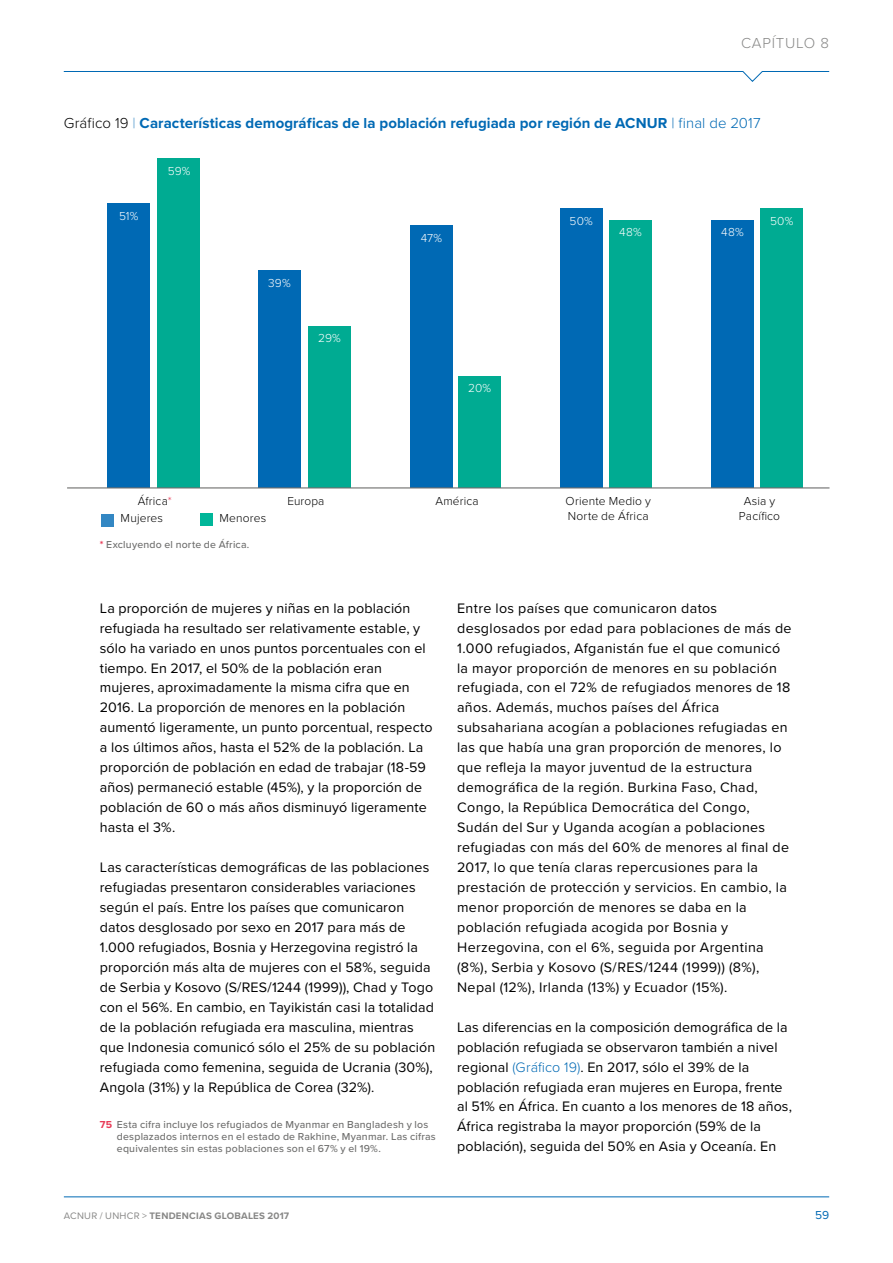
<style>
.page{position:relative;width:893px;height:1263px;background:#fff}
.page>*{position:absolute;margin:0;border:0;box-sizing:border-box;transform-origin:0 0}
.t1{font:700 15px "Proxima Nova";letter-spacing:.005em;color:#0069b4}
.t2{font:300 15px "Proxima Nova";letter-spacing:.05em;color:#878786}
.t3{font:14.25px/20px "Proxima Nova";letter-spacing:.01em;color:#000}
.t4{font:300 12px/14.4px "Proxima Nova";letter-spacing:.015em;color:#000}
.t5{font:300 12px "Proxima Nova";letter-spacing:.01em;color:#fff}
.t6{font:12px "Proxima Nova";color:#0069b4}
.t7{font:500 10.5px/12px "Proxima Nova";letter-spacing:.02em;color:#6f6f6e}
.t8{font:700 9.75px "Proxima Nova";letter-spacing:.025em;color:#878786}
.s1{font-weight:300;color:#000}
.s2{color:#99c3e1}
.s3{font-weight:300}
.s4{color:#e83b57}
.s5{font-weight:700;color:#e83b57}
.s6{font-weight:300;color:#0069b4}
.s7{font-weight:400}
</style>
<div class="page">
<div style="left:761px;top:209px;width:42px;height:279px;background:#00ab92"></div>
<div style="left:711px;top:220px;width:42px;height:268px;background:#0069b4"></div>
<div style="left:610px;top:220px;width:42px;height:268px;background:#00ab92"></div>
<div style="left:561px;top:209px;width:42px;height:279px;background:#0069b4"></div>
<div style="left:459px;top:376px;width:42px;height:112px;background:#00ab92"></div>
<div style="left:410px;top:225px;width:42px;height:263px;background:#0069b4"></div>
<div style="left:308px;top:326px;width:43px;height:162px;background:#00ab92"></div>
<div style="left:259px;top:270px;width:42px;height:218px;background:#0069b4"></div>
<div style="left:158px;top:158px;width:42px;height:330px;background:#00ab92"></div>
<div style="left:108px;top:203px;width:42px;height:285px;background:#0069b4"></div>
<hr style="left:67px;top:487px;width:762px;height:2px;background:#6f6f6e">
<div style="left:101px;top:514px;width:13px;height:13px;background:#3387c3"></div>
<div style="left:200px;top:513px;width:13px;height:13px;background:#00b699"></div>
<hr style="left:64px;top:1196px;width:765px;height:1px;background:#0069b4">
<svg style="left:63px;top:71px;width:767px;height:11px"></svg>
<p class="t2" style="left:741px;top:34px;width:90px">CAPÍTULO 8</p>
<p class="t1" style="left:64px;top:114px;width:698px"><span class="s1">Gráfico 19</span> <span class="s2">|</span> Características demográficas de la población refugiada por región de ACNUR <span class="s3">| final de 2017</span></p>
<p class="t5" style="left:119px;top:208px;width:21px">51%</p>
<p class="t5" style="left:168px;top:164px;width:24px">59%</p>
<p class="t5" style="left:268px;top:275px;width:24px">39%</p>
<p class="t5" style="left:318px;top:331px;width:24px">29%</p>
<p class="t5" style="left:421px;top:231px;width:23px">47%</p>
<p class="t5" style="left:468px;top:381px;width:25px">20%</p>
<p class="t5" style="left:570px;top:214px;width:25px">50%</p>
<p class="t5" style="left:619px;top:225px;width:24px">48%</p>
<p class="t5" style="left:721px;top:225px;width:24px">48%</p>
<p class="t5" style="left:770px;top:214px;width:25px">50%</p>
<p class="t4" style="left:138px;top:494px;width:36px">África<span class="s4">*</span></p>
<p class="t4" style="left:287px;top:494px;width:39px">Europa</p>
<p class="t4" style="left:435px;top:494px;width:45px">América</p>
<p class="t4" style="left:566px;top:494px;width:87px">Oriente Medio y<br>Norte de África</p>
<p class="t4" style="left:739px;top:494px;width:43px;text-align:center">Asia y<br>Pacífico</p>
<p class="t4" style="left:121px;top:511px;width:44px">Mujeres</p>
<p class="t4" style="left:220px;top:511px;width:48px">Menores</p>
<p class="t7" style="left:100px;top:539px;width:151px"><span class="s5">*</span> Excluyendo el norte de África.</p>
<p class="t3" style="left:100px;top:598px;width:334px">La proporción de mujeres y niñas en la población refugiada ha resultado ser relativamente estable, y sólo ha variado en unos puntos porcentuales con el tiempo. En 2017, el 50% de la población eran mujeres, aproximadamente la misma cifra que en 2016. La proporción de menores en la población aumentó ligeramente, un punto porcentual, respecto a los últimos años, hasta el 52% de la población. La proporción de población en edad de trabajar (18-59 años) permaneció estable (45%), y la proporción de población de 60 o más años disminuyó ligeramente hasta el 3%.</p>
<p class="t3" style="left:100px;top:858px;width:337px">Las características demográficas de las poblaciones refugiadas presentaron considerables variaciones según el país. Entre los países que comunicaron datos desglosado por sexo en 2017 para más de 1.000 refugiados, Bosnia y Herzegovina registró la proporción más alta de mujeres con el 58%, seguida de Serbia y Kosovo (S/RES/1244 (1999)), Chad y Togo con el 56%. En cambio, en Tayikistán casi la totalidad de la población refugiada era masculina, mientras que Indonesia comunicó sólo el 25% de su población refugiada como femenina, seguida de Ucrania (30%), Angola (31%) y la República de Corea (32%).</p>
<p class="t7" style="left:117px;top:1119px;width:320px;text-indent:-17px"><span class="s5">75</span> Esta cifra incluye los refugiados de Myanmar en Bangladesh y los desplazados internos en el estado de Rakhine, Myanmar. Las cifras equivalentes sin estas poblaciones son el 67% y el 19%.</p>
<p class="t3" style="left:457px;top:598px;width:336px">Entre los países que comunicaron datos desglosados por edad para poblaciones de más de 1.000 refugiados, Afganistán fue el que comunicó la mayor proporción de menores en su población refugiada, con el 72% de refugiados menores de 18 años. Además, muchos países del África subsahariana acogían a poblaciones refugiadas en las que había una gran proporción de menores, lo que refleja la mayor juventud de la estructura demográfica de la región. Burkina Faso, Chad, Congo, la República Democrática del Congo, Sudán del Sur y Uganda acogían a poblaciones refugiadas con más del 60% de menores al final de 2017, lo que tenía claras repercusiones para la prestación de protección y servicios. En cambio, la menor proporción de menores se daba en la población refugiada acogida por Bosnia y Herzegovina, con el 6%, seguida por Argentina (8%), Serbia y Kosovo (S/RES/1244 (1999)) (8%), Nepal (12%), Irlanda (13%) y Ecuador (15%).</p>
<p class="t3" style="left:457px;top:1017px;width:336px">Las diferencias en la composición demográfica de la población refugiada se observaron también a nivel regional <span class="s6">(Gráfico 19)</span>. En 2017, sólo el 39% de la población refugiada eran mujeres en Europa, frente al 51% en África. En cuanto a los menores de 18 años, África registraba la mayor proporción (59% de la población), seguida del 50% en Asia y Oceanía. En</p>
<p class="t8" style="left:64px;top:1210px;width:227px"><span class="s7">ACNUR / UNHCR &gt;</span> TENDENCIAS GLOBALES 2017</p>
<p class="t6" style="left:815px;top:1208px;width:16px">59</p>
</div>
